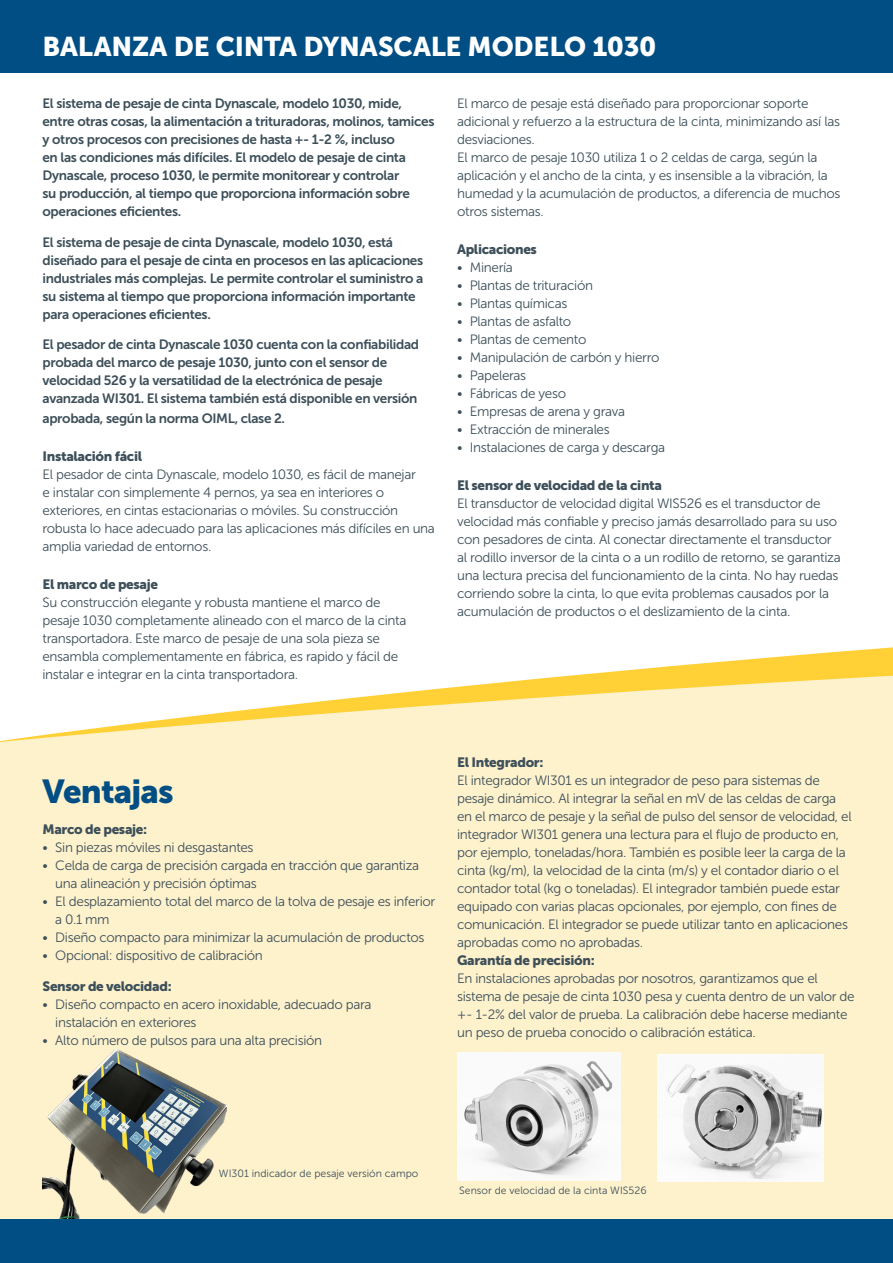
<style>
.page{position:relative;width:893px;height:1263px;background:#fff}
.page>*{position:absolute;margin:0;border:0;box-sizing:border-box;transform-origin:0 0}
.Alineastijl_1{font:33px "Museo Sans 900";letter-spacing:-.025em;color:#014e84}
.t1{font:27px "Museo Sans 900";letter-spacing:-.005em;color:#fff}
.Body_new{font:13.5px/18px "Museo Sans 300";letter-spacing:-.025em;color:#3d4f59}
.Body_new-2{font:13.5px/18px "Museo Sans 700";letter-spacing:-.025em;color:#3d4f59}
.Body_new-3{font:13.5px "Museo Sans 900";letter-spacing:-.025em;color:#3d4f59}
.Bodytext{font:10.5px "Museo Sans 300";color:#3d4f59}
.s1{font-family:"Museo Sans 900"}
</style>
<div class="page">
<div style="left:0;top:744px;width:893px;height:475px;background:#fef2cd"></div>
<img style="left:43px;top:1050px;width:183px;height:169px">
<div style="left:0;top:0;width:893px;height:72px;background:#014e84"></div>
<svg style="left:0;top:647px;width:893px;height:97px"></svg>
<img style="left:457px;top:1053px;width:164px;height:127px">
<img style="left:658px;top:1054px;width:165px;height:127px">
<div style="left:0;top:1219px;width:893px;height:44px;background:#014e84"></div>
<p class="t1" style="left:43px;top:32px;width:616px">BALANZA DE CINTA DYNASCALE MODELO 1030</p>
<p class="Body_new-2" style="left:43px;top:94px;width:393px">El sistema de pesaje de cinta Dynascale, modelo 1030, mide, entre otras cosas, la alimentación a trituradoras, molinos, tamices y otros procesos con precisiones de hasta +- 1-2 %, incluso<br>en las condiciones más difíciles. El modelo de pesaje de cinta Dynascale, proceso 1030, le permite monitorear y controlar<br>su producción, al tiempo que proporciona información sobre operaciones eficientes.</p>
<p class="Body_new-2" style="left:43px;top:233px;width:382px">El sistema de pesaje de cinta Dynascale, modelo 1030, está diseñado para el pesaje de cinta en procesos en las aplicaciones industriales más complejas. Le permite controlar el suministro a su sistema al tiempo que proporciona información importante para operaciones eficientes.</p>
<p class="Body_new-2" style="left:43px;top:336px;width:378px">El pesador de cinta Dynascale 1030 cuenta con la confiabilidad probada del marco de pesaje 1030, junto con el sensor de velocidad 526 y la versatilidad de la electrónica de pesaje avanzada WI301. El sistema también está disponible en versión</p>
<p class="Body_new-2" style="left:43px;top:409px;width:244px">aprobada, según la norma OIML, clase 2.</p>
<p class="Body_new-3" style="left:43px;top:449px;width:101px">Instalación fácil</p>
<p class="Body_new" style="left:43px;top:465px;width:394px">El pesador de cinta Dynascale, modelo 1030, es fácil de manejar<br>e instalar con simplemente 4 pernos, ya sea en interiores o exteriores, en cintas estacionarias o móviles. Su construcción robusta lo hace adecuado para las aplicaciones más difíciles en una amplia variedad de entornos.</p>
<p class="Body_new-3" style="left:43px;top:577px;width:117px">El marco de pesaje</p>
<p class="Body_new" style="left:43px;top:593px;width:365px">Su construcción elegante y robusta mantiene el marco de pesaje 1030 completamente alineado con el marco de la cinta transportadora. Este marco de pesaje de una sola pieza se ensambla complementamente en fábrica, es rapido y fácil de instalar e integrar en la cinta transportadora.</p>
<p class="Body_new" style="left:457px;top:94px;width:385px">El marco de pesaje está diseñado para proporcionar soporte adicional y refuerzo a la estructura de la cinta, minimizando así las desviaciones.<br>El marco de pesaje 1030 utiliza 1 o 2 celdas de carga, según la aplicación y el ancho de la cinta, y es insensible a la vibración, la humedad y la acumulación de productos, a diferencia de muchos otros sistemas.</p>
<p class="Body_new-3" style="left:457px;top:242px;width:81px">Aplicaciones</p>
<p class="Body_new" style="left:457px;top:258px;width:57px">• Minería</p>
<p class="Body_new" style="left:457px;top:276px;width:137px">• Plantas de trituración</p>
<p class="Body_new" style="left:457px;top:294px;width:112px">• Plantas químicas</p>
<p class="Body_new" style="left:457px;top:312px;width:116px">• Plantas de asfalto</p>
<p class="Body_new" style="left:457px;top:330px;width:131px">• Plantas de cemento</p>
<p class="Body_new" style="left:457px;top:348px;width:204px">• Manipulación de carbón y hierro</p>
<p class="Body_new" style="left:457px;top:366px;width:71px">• Papeleras</p>
<p class="Body_new" style="left:457px;top:384px;width:111px">• Fábricas de yeso</p>
<p class="Body_new" style="left:457px;top:402px;width:169px">• Empresas de arena y grava</p>
<p class="Body_new" style="left:457px;top:420px;width:154px">• Extracción de minerales</p>
<p class="Body_new" style="left:457px;top:438px;width:210px">• Instalaciones de carga y descarga</p>
<p class="Body_new-3" style="left:457px;top:478px;width:206px">El sensor de velocidad de la cinta</p>
<p class="Body_new" style="left:457px;top:494px;width:385px">El transductor de velocidad digital WIS526 es el transductor de velocidad más confiable y preciso jamás desarrollado para su uso con pesadores de cinta. Al conectar directamente el transductor al rodillo inversor de la cinta o a un rodillo de retorno, se garantiza una lectura precisa del funcionamiento de la cinta. No hay ruedas corriendo sobre la cinta, lo que evita problemas causados por la acumulación de productos o el deslizamiento de la cinta.</p>
<p class="Alineastijl_1" style="left:43px;top:773px;width:133px">Ventajas</p>
<p class="Body_new-3" style="left:43px;top:821px;width:106px">Marco de pesaje:</p>
<p class="Body_new" style="left:43px;top:838px;width:213px">• Sin piezas móviles ni desgastantes</p>
<p class="Body_new" style="left:55px;top:856px;width:365px;text-indent:-13px">• Celda de carga de precisión cargada en tracción que garantiza una alineación y precisión óptimas</p>
<p class="Body_new" style="left:55px;top:892px;width:382px;text-indent:-13px">• El desplazamiento total del marco de la tolva de pesaje es inferior a 0.1 mm</p>
<p class="Body_new" style="left:43px;top:928px;width:384px">• Diseño compacto para minimizar la acumulación de productos</p>
<p class="Body_new" style="left:43px;top:946px;width:222px">• Opcional: dispositivo de calibración</p>
<p class="Body_new-3" style="left:43px;top:978px;width:131px">Sensor de velocidad:</p>
<p class="Body_new" style="left:55px;top:995px;width:318px;text-indent:-13px">• Diseño compacto en acero inoxidable, adecuado para instalación en exteriores</p>
<p class="Body_new" style="left:43px;top:1031px;width:281px">• Alto número de pulsos para una alta precisión</p>
<p class="Body_new-3" style="left:457px;top:755px;width:88px">El Integrador:</p>
<p class="Body_new" style="left:457px;top:771px;width:399px">El integrador WI301 es un integrador de peso para sistemas de pesaje dinámico. Al integrar la señal en mV de las celdas de carga en el marco de pesaje y la señal de pulso del sensor de velocidad, el integrador WI301 genera una lectura para el flujo de producto en, por ejemplo, toneladas/hora. También es posible leer la carga de la cinta (kg/m), la velocidad de la cinta (m/s) y el contador diario o el contador total (kg o toneladas). El integrador también puede estar equipado con varias placas opcionales, por ejemplo, con fines de comunicación. El integrador se puede utilizar tanto en aplicaciones aprobadas como no aprobadas.<br><span class="s1">Garantía de precisión:<br></span>En instalaciones aprobadas por nosotros, garantizamos que el sistema de pesaje de cinta 1030 pesa y cuenta dentro de un valor de +- 1-2% del valor de prueba. La calibración debe hacerse mediante un peso de prueba conocido o calibración estática.</p>
<p class="Bodytext" style="left:219px;top:1168px;width:201px">WI301 indicador de pesaje versión campo</p>
<p class="Bodytext" style="left:459px;top:1185px;width:189px">Sensor de velocidad de la cinta WIS526</p>
</div>
